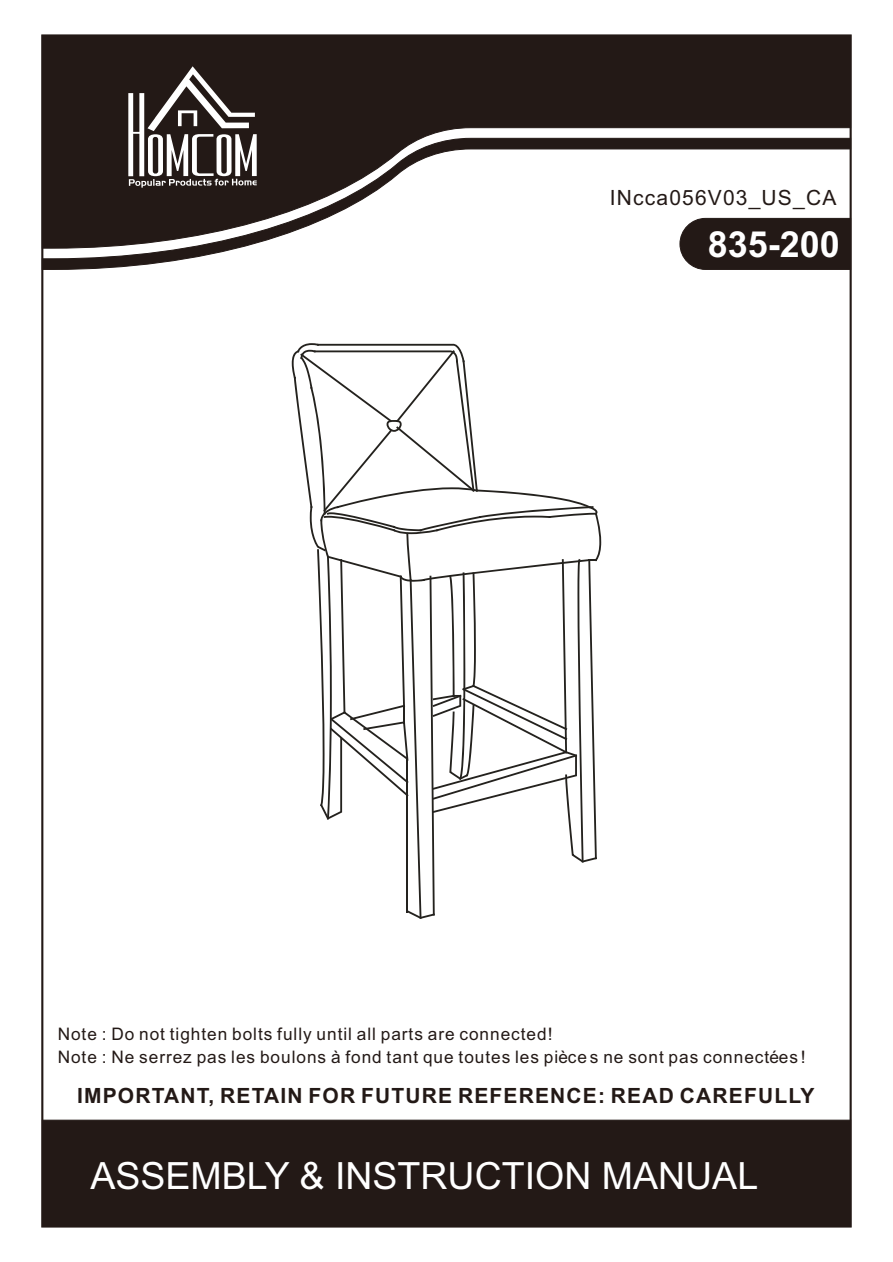
<style>
.page{position:relative;width:893px;height:1262px;background:#fff}
.page>*{position:absolute;margin:0;border:0;box-sizing:border-box;transform-origin:0 0}
.t1{font:37.5px "Arial";color:#fff}
.t2{font:700 36px "Arial";color:#fff}
.t3{font:700 21px "Arial";letter-spacing:.055em;color:#231916}
.t4{font:21px "Arial";letter-spacing:.055em;color:#231916}
.t5{font:17.25px/22.2px "Arial";letter-spacing:.055em;color:#231916}
</style>
<div class="page">
<div style="left:41px;top:1119px;width:810px;height:108px;background:#231916"></div>
<div style="left:41px;top:35px;width:810px;height:102px;background:#231916"></div>
<svg style="left:41px;top:137px;width:810px;height:133px"></svg>
<svg style="left:128px;top:66px;width:129px;height:122px"></svg>
<svg style="left:292px;top:343px;width:309px;height:575px"></svg>
<svg style="left:679px;top:217px;width:172px;height:53px;background:#2f2523"></svg>
<p class="t4" style="left:609px;top:189px;width:228px">INcca056V03_US_CA</p>
<h2 class="t2" style="left:707px;top:230px;width:134px">835-200</h2>
<p class="t5" style="left:58px;top:1024px;width:749px">Note : Do not tighten bolts fully until all parts are connected!<br>Note : Ne serrez pas les boulons à fond tant que toutes les pièce s ne sont pas connectées!</p>
<p class="t3" style="left:77px;top:1088px;width:738px">IMPORTANT, RETAIN FOR FUTURE REFERENCE: READ CAREFULLY</p>
<h1 class="t1" style="left:90px;top:1161px;width:669px">ASSEMBLY &amp; INSTRUCTION MANUAL</h1>
<h1 class="t1" style="left:197px;top:1161px;width:201px">ASSEMBLY</h1>
</div>
